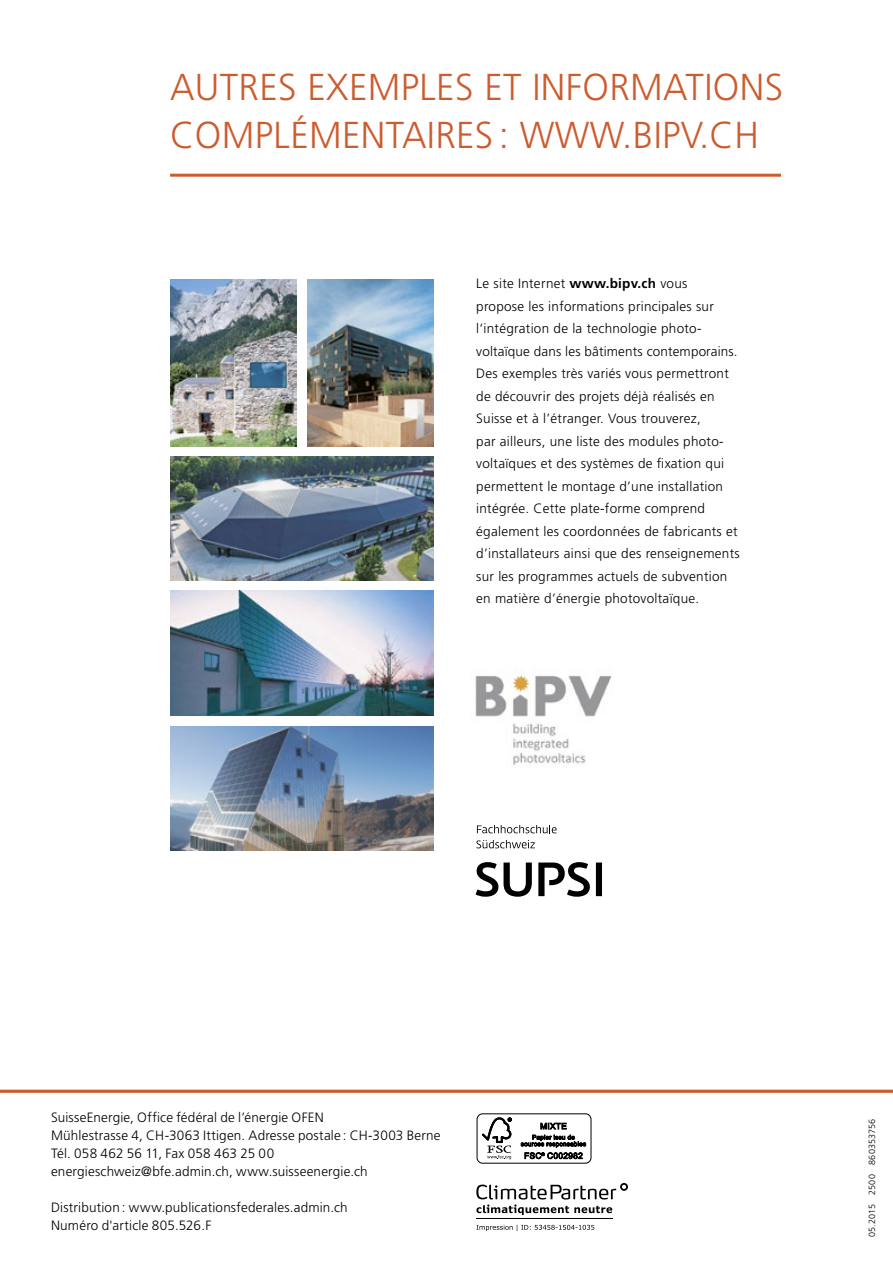
<style>
.page{position:relative;width:893px;height:1263px;background:#fff}
.page>*{position:absolute;margin:0;border:0;box-sizing:border-box;transform-origin:0 0}
.t1{font:300 37.5px/48px "Frutiger LT Std";letter-spacing:.01em;color:#cc5c2e}
.t2{font:300 13.5px/22.5px "Frutiger LT Std";letter-spacing:.02em;color:#000}
.t3{font:300 9px "Frutiger LT Std";letter-spacing:.015em;color:#000}
.s1{font-weight:700}
</style>
<div class="page">
<hr style="left:0;top:1090px;width:893px;height:3px;background:#cc5c2e">
<hr style="left:477px;top:1218px;width:136px;height:1px;background:#000">
<svg style="left:476px;top:1183px;width:152px;height:32px"></svg>
<svg style="left:477px;top:1225px;width:117px;height:6px"></svg>
<hr style="left:170px;top:174px;width:611px;height:3px;background:#cc5c2e">
<div style="left:477px;top:1113px;width:114px;height:50px;border:1px solid #000;border-radius:6px"></div>
<svg style="left:482px;top:1117px;width:30px;height:42px"></svg>
<svg style="left:540px;top:1123px;width:27px;height:6px"></svg>
<svg style="left:521px;top:1135px;width:65px;height:24px"></svg>
<img style="left:475px;top:675px;width:137px;height:91px">
<svg style="left:476px;top:862px;width:56px;height:35px"></svg>
<svg style="left:596px;top:862px;width:6px;height:34px"></svg>
<svg style="left:538px;top:862px;width:52px;height:35px"></svg>
<svg style="left:477px;top:825px;width:80px;height:8px"></svg>
<svg style="left:476px;top:840px;width:59px;height:8px"></svg>
<img style="left:170px;top:279px;width:126px;height:168px">
<img style="left:170px;top:456px;width:264px;height:125px">
<img style="left:170px;top:591px;width:264px;height:125px">
<img style="left:170px;top:726px;width:264px;height:125px">
<img style="left:308px;top:279px;width:126px;height:168px">
<h1 class="t1" style="left:170px;top:64px;width:614px">AUTRES EXEMPLES ET INFORMATIONS<br>COMPLÉMENTAIRES : WWW.BIPV.CH</h1>
<p class="t2" style="left:476px;top:273px;width:265px">Le site Internet <span class="s1">www.bipv.ch</span> vous<br>propose les informations principales sur l‘intégration de la technologie photo&shy;voltaïque dans les bâtiments contemporains.<br>Des exemples très variés vous permettront de découvrir des projets déjà réalisés en Suisse et à l’étranger. Vous trouverez,<br>par ailleurs, une liste des modules photo&shy;voltaïques et des systèmes de fixation qui permettent le montage d’une installation intégrée. Cette plate-forme comprend également les coordonnées de fabricants et d’installateurs ainsi que des renseignements sur les programmes actuels de subvention en matière d’énergie photovoltaïque.</p>
<p class="t2" style="left:51px;top:1108px;width:391px;line-height:18px">SuisseEnergie, Office fédéral de l’énergie OFEN<br>Mühlestrasse 4, CH-3063 Ittigen. Adresse postale : CH-3003 Berne Tél. 058 462 56 11, Fax 058 463 25 00 energieschweiz@bfe.admin.ch, www.suisseenergie.ch</p>
<p class="t2" style="left:51px;top:1198px;width:298px;line-height:18px">Distribution : www.publicationsfederales.admin.ch<br>Numéro d'article 805.526.F</p>
<p class="t3" style="left:867px;top:1237px;width:120px;rotate:-90deg">05.2015 2500 860353756</p>
</div>
